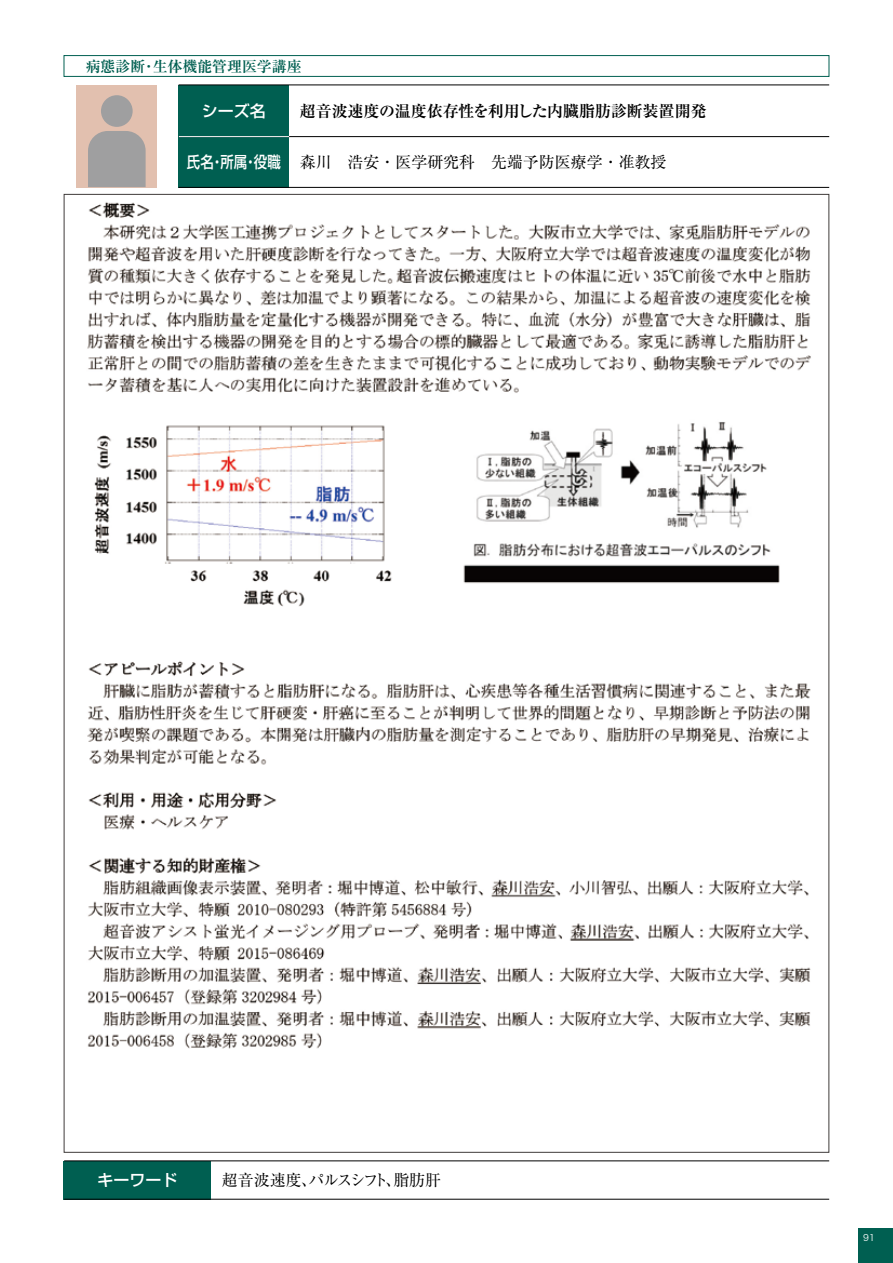
<style>
.page{position:relative;width:893px;height:1263px;background:#fff}
.page>*{position:absolute;margin:0;border:0;box-sizing:border-box;transform-origin:0 0}
.t1{font:15.9px "Ryumin Pro";color:#000}
.t2{font:700 15.9px "Ryumin Pro";color:#000}
.t3{font:500 15.9px "Shin Go Pro";color:#fff}
.t4{font:500 15.9px "Shin Go Pro";color:#fff;scale:.84 1}
.t5{font:700 14.85px "Ryumin Pro";color:#005f51}
.t6{font:9px "Hira Kaku Pro W3";color:#fff}
</style>
<div class="page">
<div style="left:859px;top:1229px;width:34px;height:34px;background:#005f51"></div>
<div style="left:179px;top:85px;width:110px;height:51px;background:#005f51"></div>
<div style="left:179px;top:136px;width:110px;height:51px;background:#005f51"></div>
<div style="left:64px;top:1161px;width:147px;height:38px;background:#005f51"></div>
<hr style="left:179px;top:136px;width:650px;height:1px;background:#000">
<hr style="left:179px;top:187px;width:650px;height:1px;background:#000">
<hr style="left:64px;top:1160px;width:765px;height:1px;background:#000">
<hr style="left:179px;top:136px;width:110px;height:1px;background:#fff">
<hr style="left:179px;top:85px;width:650px;height:1px;background:#000">
<hr style="left:64px;top:1199px;width:765px;height:1px;background:#000">
<div style="left:77px;top:85px;width:80px;height:102px;background:#e2c0af"></div>
<div style="left:101px;top:95px;width:32px;height:32px;background:#9f9fa0;border-radius:50%"></div>
<svg style="left:88px;top:131px;width:58px;height:56px"></svg>
<img style="left:87px;top:202px;width:724px;height:847px">
<div style="left:64px;top:55px;width:765px;height:22px;background:#fff;border:1px solid #005f51"></div>
<p class="t5" style="left:86px;top:54px;width:217px">病態診断･生体機能管理医学講座</p>
<p class="t3" style="left:202px;top:98px;width:65px">シーズ名</p>
<p class="t2" style="left:300px;top:98px;width:408px">超音波速度の温度依存性を利用した内臓脂肪診断装置開発</p>
<p class="t4" style="left:187px;top:149px;width:113px">氏名・所属・役職</p>
<p class="t1" style="left:300px;top:149px;width:368px">森川　浩安・医学研究科　先端予防医療学・准教授</p>
<p class="t3" style="left:98px;top:1167px;width:81px">キーワード</p>
<p class="t1" style="left:222px;top:1168px;width:221px">超音波速度、パルスシフト、脂肪肝</p>
<p class="t6" style="left:863px;top:1230px;width:13px">91</p>
</div>
